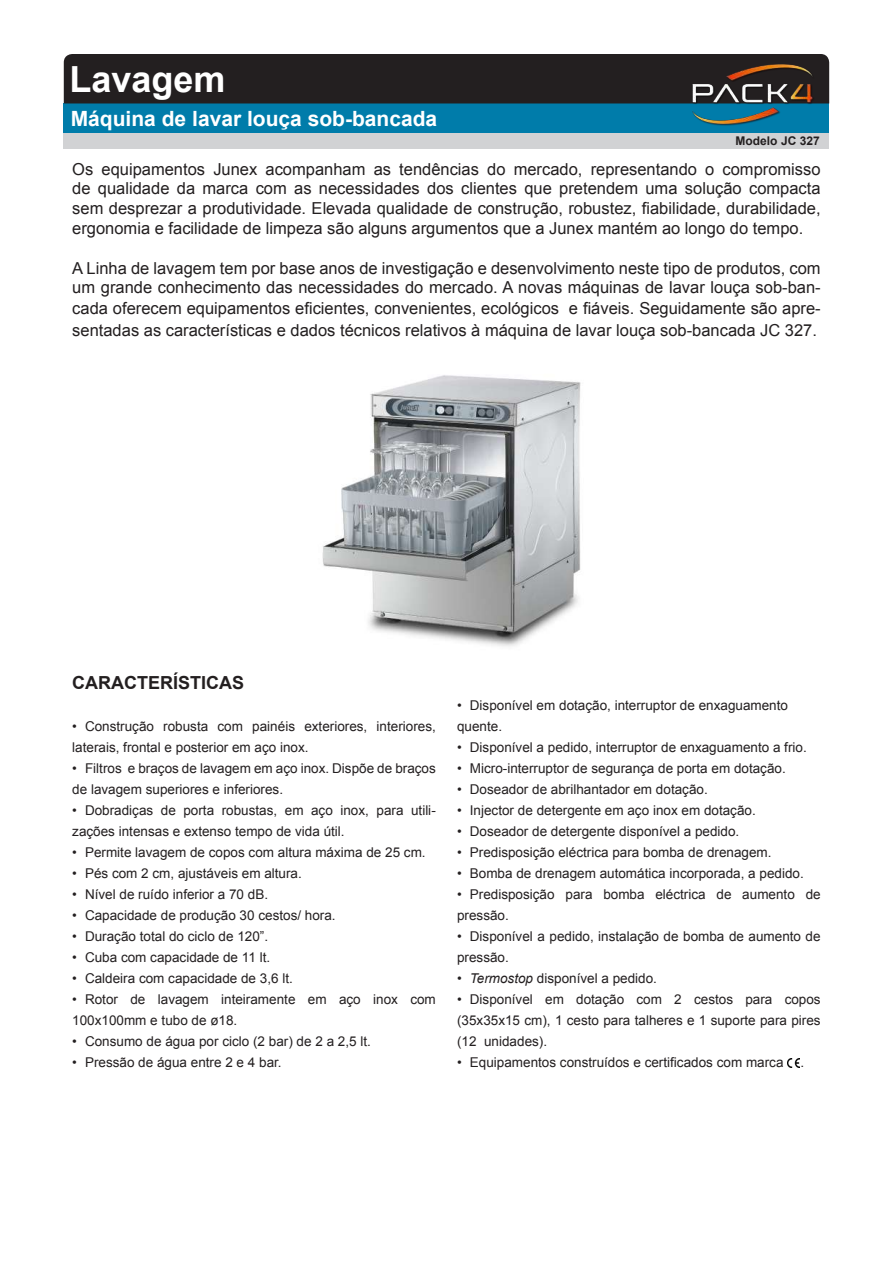
<style>
.page{position:relative;width:893px;height:1263px;background:#fff}
.page>*{position:absolute;margin:0;border:0;box-sizing:border-box;transform-origin:0 0}
.t1{font:700 36px "Arial";color:#fff}
.t2{font:700 21px "Arial";color:#fff}
.t3{font:700 18px "Arial";color:#231f20}
.t4{font:16.5px/19.8px "Arial";color:#231f20;text-align:justify}
.t5{font:13.5px/21px "Arial";color:#231f20}
.t6{font:700 12px "Arial";color:#231f20}
.s1{font-style:italic}
</style>
<div class="page">
<div style="left:64px;top:103px;width:765px;height:30px;background:#007caa"></div>
<div style="left:64px;top:54px;width:765px;height:49px;background:#231f20"></div>
<div style="left:64px;top:133px;width:765px;height:16px;background:#d1d2d4"></div>
<svg style="left:787px;top:1058px;width:13px;height:9px"></svg>
<img style="left:322px;top:375px;width:259px;height:272px">
<img style="left:691px;top:63px;width:124px;height:63px">
<h1 class="t1" style="left:69px;top:55px;width:158px">Lavagem</h1>
<h2 class="t2" style="left:71px;top:104px;width:368px">Máquina de lavar louça sob-bancada</h2>
<p class="t6" style="left:736px;top:133px;width:86px">Modelo JC 327</p>
<p class="t4" style="left:72px;top:159px;width:750px">Os equipamentos Junex acompanham as tendências do mercado, representando o compromisso de qualidade da marca com as necessidades dos clientes que pretendem uma solução compacta sem desprezar a produtividade. Elevada qualidade de construção, robustez, fiabilidade, durabilidade, ergonomia e facilidade de limpeza são alguns argumentos que a Junex mantém ao longo do tempo.</p>
<p class="t4" style="left:72px;top:258px;width:750px;line-height:20.5px">A Linha de lavagem tem por base anos de investigação e desenvolvimento neste tipo de produtos, com um grande conhecimento das necessidades do mercado. A novas máquinas de lavar louça sob-ban&shy;cada oferecem equipamentos eficientes, convenientes, ecológicos e fiáveis. Seguidamente são apre&shy;sentadas as características e dados técnicos relativos à máquina de lavar louça sob-bancada JC 327.</p>
<h3 class="t3" style="left:72px;top:671px;width:173px">CARACTERÍSTICAS</h3>
<p class="t5" style="left:72px;top:716px;width:365px">• Construção robusta com painéis exteriores, interiores, laterais, frontal e posterior em aço inox.</p>
<p class="t5" style="left:72px;top:758px;width:365px">• Filtros e braços de lavagem em aço inox. Dispõe de braços de lavagem superiores e inferiores.</p>
<p class="t5" style="left:72px;top:800px;width:365px">• Dobradiças de porta robustas, em aço inox, para utili&shy;zações intensas e extenso tempo de vida útil.</p>
<p class="t5" style="left:72px;top:842px;width:355px">• Permite lavagem de copos com altura máxima de 25 cm.</p>
<p class="t5" style="left:72px;top:863px;width:231px">• Pés com 2 cm, ajustáveis em altura.</p>
<p class="t5" style="left:72px;top:884px;width:197px">• Nível de ruído inferior a 70 dB.</p>
<p class="t5" style="left:72px;top:905px;width:265px">• Capacidade de produção 30 cestos/ hora.</p>
<p class="t5" style="left:72px;top:926px;width:197px">• Duração total do ciclo de 120”.</p>
<p class="t5" style="left:72px;top:947px;width:199px">• Cuba com capacidade de 11 lt.</p>
<p class="t5" style="left:72px;top:968px;width:222px">• Caldeira com capacidade de 3,6 lt.</p>
<p class="t5" style="left:72px;top:989px;width:365px">• Rotor de lavagem inteiramente em aço inox com<br>100x100mm e tubo de ø18.</p>
<p class="t5" style="left:72px;top:1031px;width:300px">• Consumo de água por ciclo (2 bar) de 2 a 2,5 lt.</p>
<p class="t5" style="left:72px;top:1052px;width:211px">• Pressão de água entre 2 e 4 bar.</p>
<p class="t5" style="left:457px;top:695px;width:332px">• Disponível em dotação, interruptor de enxaguamento quente.</p>
<p class="t5" style="left:457px;top:737px;width:351px">• Disponível a pedido, interruptor de enxaguamento a frio.</p>
<p class="t5" style="left:457px;top:758px;width:330px">• Micro-interruptor de segurança de porta em dotação.</p>
<p class="t5" style="left:457px;top:779px;width:252px">• Doseador de abrilhantador em dotação.</p>
<p class="t5" style="left:457px;top:800px;width:300px">• Injector de detergente em aço inox em dotação.</p>
<p class="t5" style="left:457px;top:821px;width:284px">• Doseador de detergente disponível a pedido.</p>
<p class="t5" style="left:457px;top:842px;width:316px">• Predisposição eléctrica para bomba de drenagem.</p>
<p class="t5" style="left:457px;top:863px;width:348px">• Bomba de drenagem automática incorporada, a pedido.</p>
<p class="t5" style="left:457px;top:884px;width:365px">• Predisposição para bomba eléctrica de aumento de pressão.</p>
<p class="t5" style="left:457px;top:926px;width:365px">• Disponível a pedido, instalação de bomba de aumento de pressão.</p>
<p class="t5" style="left:457px;top:968px;width:201px"><span class="s1">• Termostop</span> disponível a pedido.</p>
<p class="t5" style="left:457px;top:989px;width:365px;text-align:justify">• Disponível em dotação com 2 cestos para copos (35x35x15 cm), 1 cesto para talheres e 1 suporte para pires (12 unidades).</p>
<p class="t5" style="left:457px;top:1052px;width:328px">• Equipamentos construídos e certificados com marca</p>
<p class="t5" style="left:800px;top:1052px;width:5px">.</p>
</div>
